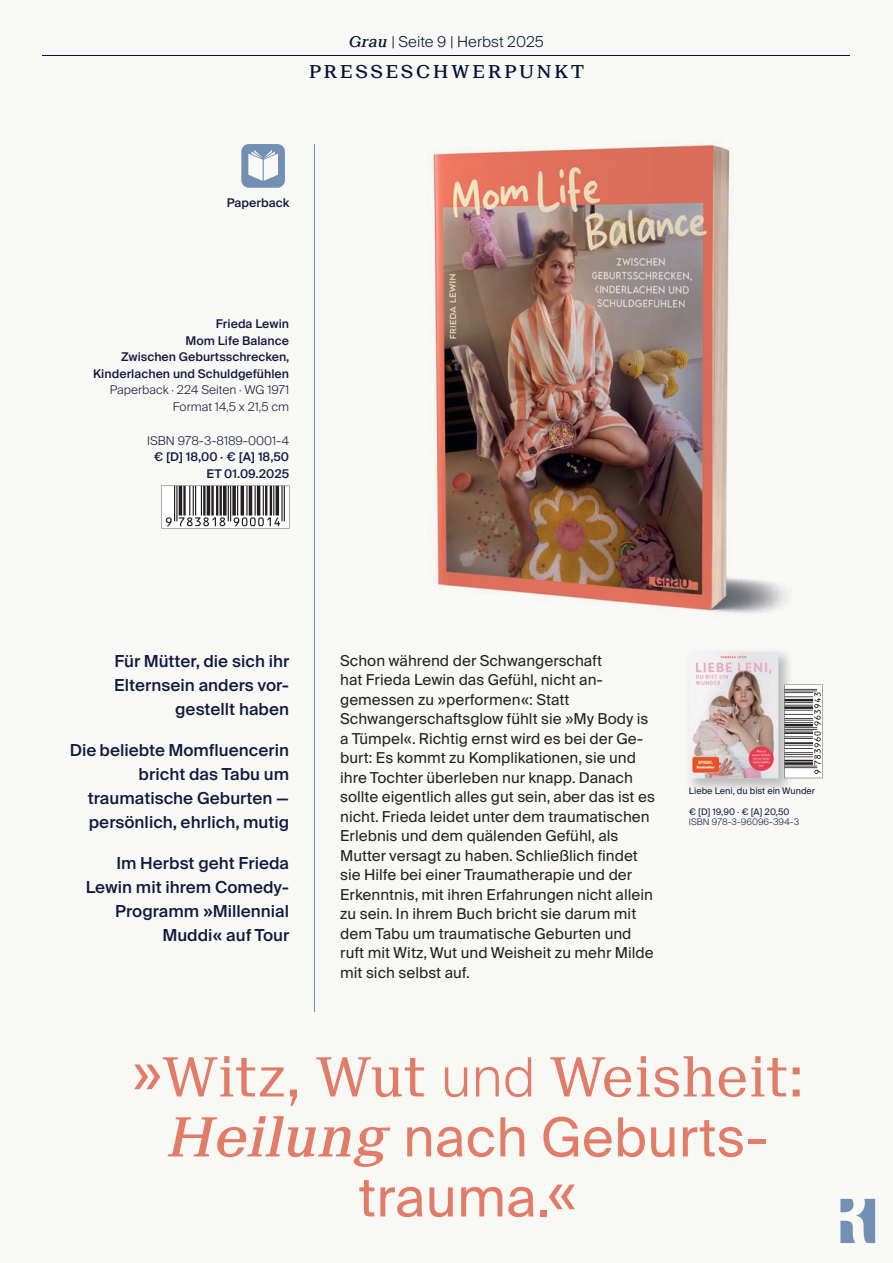
<style>
.page{position:relative;width:893px;height:1263px;background:#f8f8f5}
.page>*{position:absolute;margin:0;border:0;box-sizing:border-box;transform-origin:0 0}
.t1{font:54px/60px "Suisse Intl";color:#e07c67;text-align:center}
.t2{font:54px "Suisse Neue";color:#e07c67}
.t3{font:500 18px "Suisse Neue";letter-spacing:.15em;color:#061236}
.t4{font:500 16.5px/24px "Suisse Intl";color:#101840;text-align:right}
.t5{font:15px/19.5px "Suisse Intl";color:#231f20}
.t6{font:300 15px "Suisse Intl";color:#021236}
.t7{font:500 12px/16.5px "Suisse Intl";color:#101840;text-align:right}
.t8{font:300 12px/16.5px "Suisse Intl";color:#101840;text-align:right}
.t9{font:9px "Suisse Intl";color:#101840}
.t10{font:300 9px "Suisse Intl";color:#101840}
.s1{font-family:"Suisse Neue";font-weight:500;font-style:italic}
.s2{font-family:"Suisse Intl"}
.s3{font-family:"Suisse Intl";font-weight:300}
</style>
<div class="page">
<img style="left:689px;top:652px;width:104px;height:138px">
<img style="left:689px;top:651px;width:89px;height:127px">
<svg style="left:784px;top:685px;width:39px;height:93px"></svg>
<svg style="left:161px;top:486px;width:124px;height:42px"></svg>
<hr style="left:43px;top:55px;width:807px;height:1px;background:#021236">
<hr style="left:314px;top:145px;width:1px;height:867px;background:#7390b4">
<img style="left:433px;top:145px;width:353px;height:468px">
<svg style="left:840px;top:1199px;width:35px;height:44px"></svg>
<img style="left:693px;top:757px;width:25px;height:15px">
<p class="t6" style="left:349px;top:31px;width:196px"><span class="s1">Grau</span> | Seite 9 | Herbst 2025</p>
<p class="t3" style="left:309px;top:61px;width:277px">PRESSESCHWERPUNKT</p>
<p class="t7" style="left:227px;top:195px;width:64px">Paperback</p>
<p class="t7" style="left:93px;top:316px;width:198px">Frieda Lewin<br>Mom Life Balance<br>Zwischen Geburtsschrecken,<br>Kinderlachen und Schuldgefühlen</p>
<p class="t8" style="left:110px;top:382px;width:181px">Paperback · 224 Seiten · WG 1971<br>Format 14,5 x 21,5 cm</p>
<p class="t8" style="left:147px;top:432px;width:143px">ISBN 978-3-8189-0001-4</p>
<p class="t7" style="left:154px;top:449px;width:137px">€ [D] 18,00 · € [A] 18,50<br>ET 01.09.2025</p>
<p class="t4" style="left:114px;top:650px;width:177px">Für Mütter, die sich ihr<br>Elternsein anders vor&shy;gestellt haben</p>
<p class="t4" style="left:70px;top:739px;width:221px">Die beliebte Momfluencerin bricht das Tabu um traumatische Geburten — persönlich, ehrlich, mutig</p>
<p class="t4" style="left:86px;top:852px;width:205px">Im Herbst geht Frieda<br>Lewin mit ihrem Comedy-<br>Programm »Millennial<br>Muddi« auf Tour</p>
<p class="t5" style="left:340px;top:651px;width:316px">Schon während der Schwangerschaft<br>hat Frieda Lewin das Gefühl, nicht an&shy;gemessen zu »performen«: Statt Schwangerschaftsglow fühlt sie »My Body is a Tümpel«. Richtig ernst wird es bei der Ge&shy;burt: Es kommt zu Komplikationen, sie und ihre Tochter überleben nur knapp. Danach sollte eigentlich alles gut sein, aber das ist es nicht. Frieda leidet unter dem traumatischen Erlebnis und dem quälenden Gefühl, als Mutter versagt zu haben. Schließlich findet sie Hilfe bei einer Traumatherapie und der Erkenntnis, mit ihren Erfahrungen nicht allein zu sein. In ihrem Buch bricht sie darum mit dem Tabu um traumatische Geburten und ruft mit Witz, Wut und Weisheit zu mehr Milde mit sich selbst auf.</p>
<p class="t9" style="left:689px;top:784px;width:128px">Liebe Leni, du bist ein Wunder</p>
<p class="t9" style="left:689px;top:805px;width:102px">€ [D] 19,90 · € [A] 20,50</p>
<p class="t10" style="left:689px;top:815px;width:112px">ISBN 978-3-96096-394-3</p>
<h1 class="t2" style="left:132px;top:1045px;width:674px"><span class="s2">»</span>Witz, Wut <span class="s3">und</span> Weisheit:</h1>
<h1 class="t1" style="left:168px;top:1109px;width:602px"><span class="s1">Heilung</span> nach Geburts&shy;trauma.«</h1>
</div>
